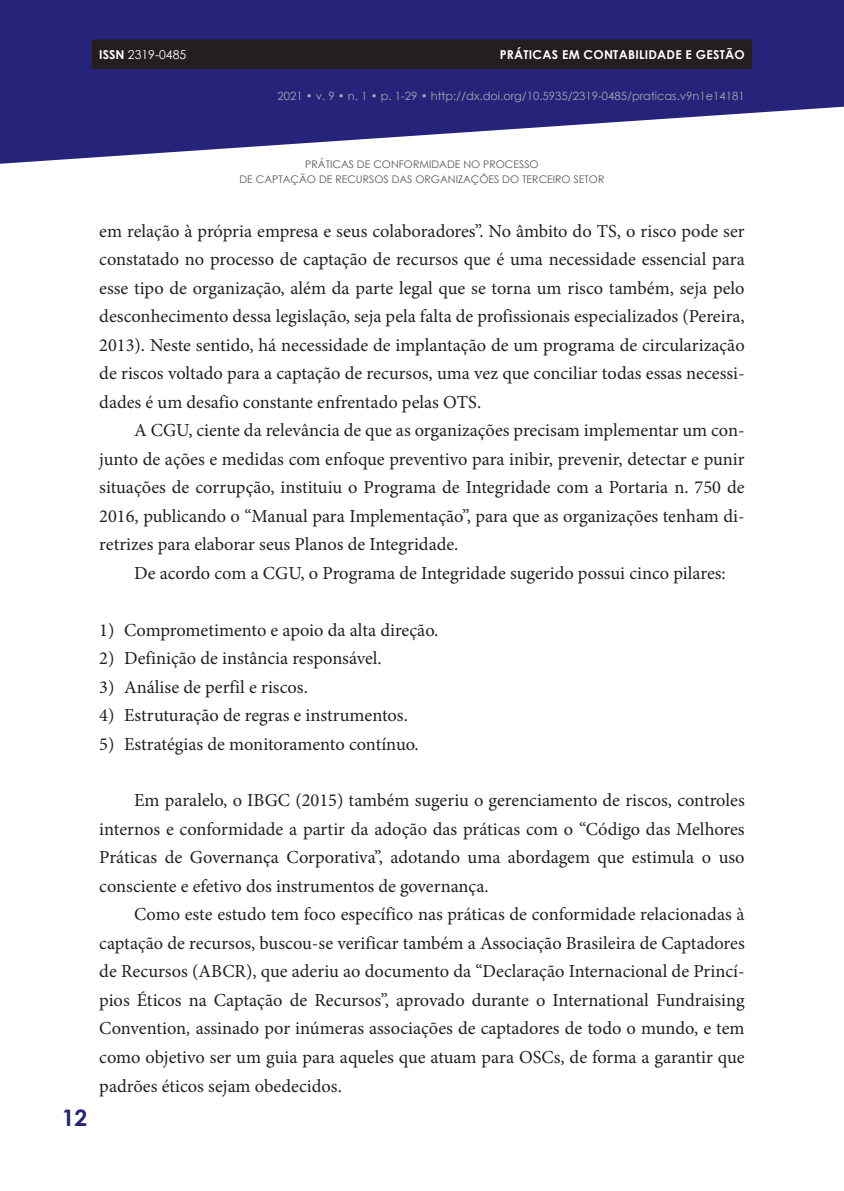
<style>
.page{position:relative;width:844px;height:1191px;background:#fff}
.page>*{position:absolute;margin:0;border:0;box-sizing:border-box;transform-origin:0 0}
.t1{font:700 22.75px "Century Gothic";color:#26237b}
.t2{font:18.38px/28.5px "Minion Pro";color:#231f20;text-align:justify}
.t3{font:700 12.25px "Century Gothic";letter-spacing:.02em;color:#fff}
.t4{font:12.25px "Century Gothic";color:#fff}
.t5{font:11.38px "Century Gothic";color:#a8a9ad}
.t6{font:10.5px/15.8px "Century Gothic";color:#57585a;text-align:center}
.s1{font-weight:700}
.s2{font-style:italic}
</style>
<div class="page">
<svg style="left:0;top:0;width:843px;height:164px;fill:#26237b"></svg>
<div style="left:92px;top:39px;width:660px;height:30px;background:#231f20"></div>
<p class="t4" style="left:99px;top:46px;width:88px"><span class="s1">ISSN</span> 2319-0485</p>
<p class="t3" style="left:499px;top:45px;width:246px">PRÁTICAS EM CONTABILIDADE E GESTÃO</p>
<p class="t5" style="left:277px;top:88px;width:468px">2021 • v. 9 • n. 1 • p. 1-29 • http://dx.doi.org/10.5935/2319-0485/praticas.v9n1e14181</p>
<p class="t1" style="left:62px;top:1100px;width:27px">12</p>
<p class="t6" style="left:239px;top:156px;width:366px">PRÁTICAS DE CONFORMIDADE NO PROCESSO<br>DE CAPTAÇÃO DE RECURSOS DAS ORGANIZAÇÕES DO TERCEIRO SETOR</p>
<p class="t2" style="left:99px;top:217px;width:646px">em relação à própria empresa e seus colaboradores”. No âmbito do TS, o risco pode ser constatado no processo de captação de recursos que é uma necessidade essencial para esse tipo de organização, além da parte legal que se torna um risco também, seja pelo desconhecimento dessa legislação, seja pela falta de profissionais especializados (Pereira, 2013). Neste sentido, há necessidade de implantação de um programa de circularização de riscos voltado para a captação de recursos, uma vez que conciliar todas essas necessi&shy;dades é um desafio constante enfrentado pelas OTS.</p>
<p class="t2" style="left:99px;top:416px;width:646px;text-indent:35px">A CGU, ciente da relevância de que as organizações precisam implementar um con&shy;junto de ações e medidas com enfoque preventivo para inibir, prevenir, detectar e punir situações de corrupção, instituiu o Programa de Integridade com a Portaria n. 750 de 2016, publicando o “Manual para Implementação”, para que as organizações tenham di&shy;retrizes para elaborar seus Planos de Integridade.</p>
<p class="t2" style="left:134px;top:559px;width:593px">De acordo com a CGU, o Programa de Integridade sugerido possui cinco pilares:</p>
<p class="t2" style="left:99px;top:615px;width:340px">1) Comprometimento e apoio da alta direção.</p>
<p class="t2" style="left:99px;top:644px;width:284px">2) Definição de instância responsável.</p>
<p class="t2" style="left:99px;top:672px;width:210px">3) Análise de perfil e riscos.</p>
<p class="t2" style="left:99px;top:701px;width:310px">4) Estruturação de regras e instrumentos.</p>
<p class="t2" style="left:99px;top:729px;width:321px">5) Estratégias de monitoramento contínuo.</p>
<p class="t2" style="left:99px;top:786px;width:646px;text-indent:35px">Em paralelo, o IBGC (2015) também sugeriu o gerenciamento de riscos, controles internos e conformidade a partir da adoção das práticas com o “Código das Melhores Práticas de Governança Corporativa”, adotando uma abordagem que estimula o uso consciente e efetivo dos instrumentos de governança.</p>
<p class="t2" style="left:99px;top:900px;width:646px;text-indent:35px">Como este estudo tem foco específico nas práticas de conformidade relacionadas à captação de recursos, buscou-se verificar também a Associação Brasileira de Captadores de Recursos (ABCR), que aderiu ao documento da “Declaração Internacional de Princí&shy;pios Éticos na Captação de Recursos”, aprovado durante o International Fundraising Convention<span class="s2">,</span> assinado por inúmeras associações de captadores de todo o mundo, e tem como objetivo ser um guia para aqueles que atuam para OSCs, de forma a garantir que padrões éticos sejam obedecidos.</p>
</div>
